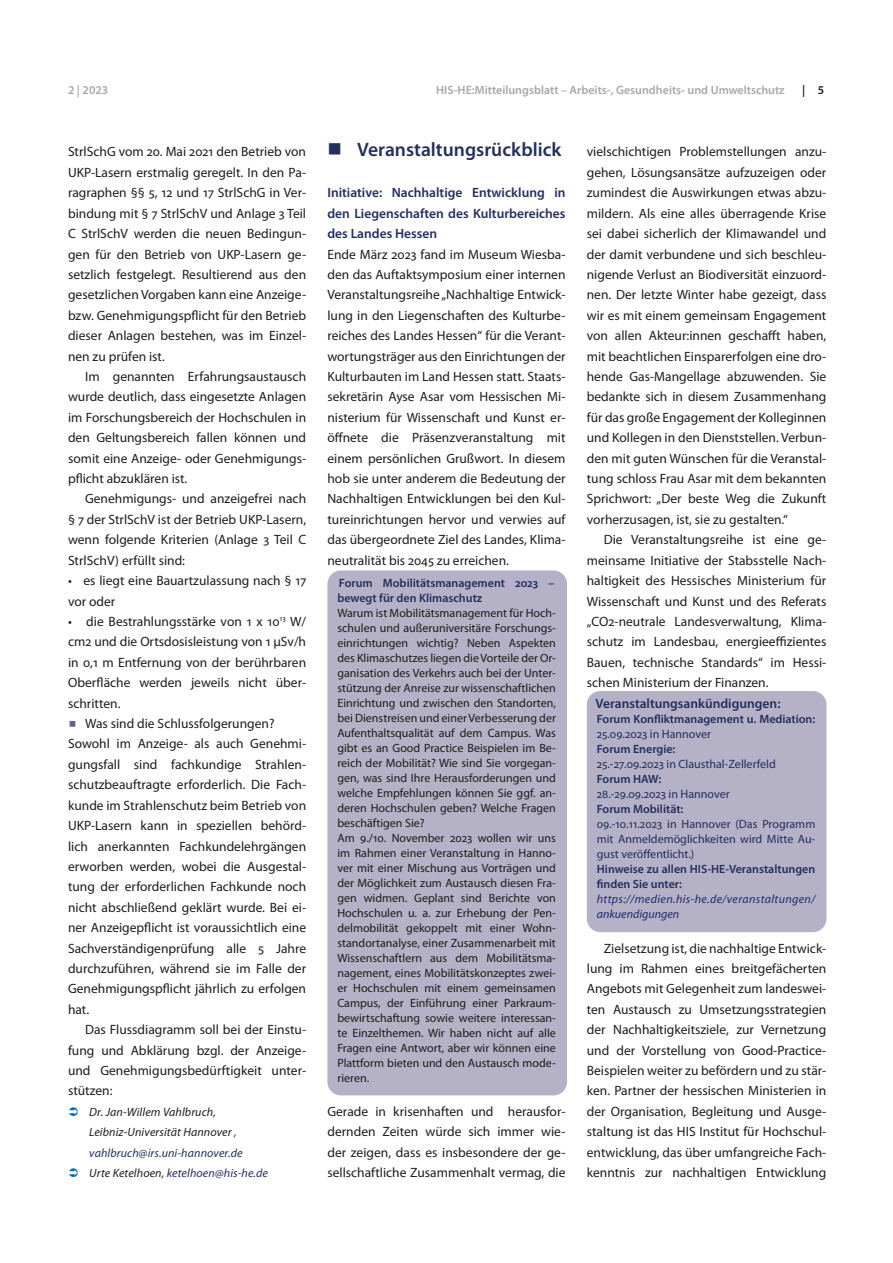
<style>
.page{position:relative;width:893px;height:1263px;background:#fff}
.page>*{position:absolute;margin:0;border:0;box-sizing:border-box;transform-origin:0 0}
.t1{font:600 19.5px "Myriad Pro";color:#232f5d}
.Text_erster_Absatz{font:13.5px/20.4px "Myriad Pro";color:#1d1d1b;text-align:justify}
.Text_folgender_Absat{font:13.5px/20.4px "Myriad Pro";color:#1d1d1b;text-align:justify}
.h3_Rubrik_blau{font:600 13.5px/20.4px "Myriad Pro";color:#232f5d;text-align:justify}
.h_blauer_Kasten_8pt{font:600 13.5px "Myriad Pro";color:#232f5d}
.Text_blauer_Kasten{font:12px/15px "Myriad Pro";color:#1d1d1b;text-align:justify}
.h_blauer_Kasten_8pt-2{font:12px/15px "Myriad Pro";color:#232f5d;text-align:justify}
.h_blauer_Kasten_8pt-3{font:600 12px/15px "Myriad Pro";color:#232f5d}
.t2{font:italic 12px/20.4px "Myriad Pro";letter-spacing:.01em;color:#1d1d1b}
.t3{font:600 12px "Myriad Pro";color:#a8a8a8}
.Text_italic_blauer_K{font:italic 12px/15px "Myriad Pro";letter-spacing:.03em;color:#1f2a6c}
.Text_blauer_Kasten-2{font:600 12px/15px "Myriad Pro";color:#232f5d}
.t4{font:italic 12px "Myriad Pro";letter-spacing:.01em;color:#232f5d}
.t5{font:600 12px "Myriad Pro";color:#1d1d1b}
.s1{color:#232f5d}
.s2{color:#1d1d1b}
.s3{font-weight:400}
</style>
<div class="page">
<div style="left:328px;top:571px;width:238px;height:524px;background:#b5b1c6;border-radius:13px"></div>
<div style="left:327px;top:570px;width:240px;height:525px;border:2px solid #b5b1c6;border-radius:13px"></div>
<div style="left:588px;top:692px;width:238px;height:239px;background:#b5b1c6;border-radius:13px"></div>
<div style="left:587px;top:691px;width:239px;height:241px;border:2px solid #b5b1c6;border-radius:13px"></div>
<p class="t3" style="left:68px;top:82px;width:42px">2 | 2023</p>
<p class="t3" style="left:436px;top:82px;width:350px">HIS-HE:Mitteilungsblatt – Arbeits-, Gesundheits- und Umweltschutz</p>
<p class="t5" style="left:802px;top:82px;width:24px">| 5</p>
<p class="Text_erster_Absatz" style="left:68px;top:142px;width:240px">StrlSchG vom 20. Mai 2021 den Betrieb von UKP-Lasern erstmalig geregelt. In den Pa&shy;ragraphen §§ 5, 12 und 17 StrlSchG in Ver&shy;bindung mit § 7 StrlSchV und Anlage 3 Teil C StrlSchV werden die neuen Bedingun&shy;gen für den Betrieb von UKP-Lasern ge&shy;setzlich festgelegt. Resultierend aus den gesetzlichen Vorgaben kann eine Anzeige&shy;bzw. Genehmigungspflicht für den Betrieb dieser Anlagen bestehen, was im Einzel&shy;nen zu prüfen ist.</p>
<p class="Text_folgender_Absat" style="left:68px;top:366px;width:240px;text-indent:17px">Im genannten Erfahrungsaustausch wurde deutlich, dass eingesetzte Anlagen im Forschungsbereich der Hochschulen in den Geltungsbereich fallen können und somit eine Anzeige- oder Genehmigungs&shy;pflicht abzuklären ist.</p>
<p class="Text_folgender_Absat" style="left:68px;top:488px;width:240px;text-indent:17px">Genehmigungs- und anzeigefrei nach § 7 der StrlSchV ist der Betrieb UKP-Lasern, wenn folgende Kriterien (Anlage 3 Teil C StrlSchV) erfüllt sind:</p>
<p class="Text_erster_Absatz" style="left:68px;top:570px;width:240px">• es liegt eine Bauartzulassung nach § 17 vor oder</p>
<p class="Text_erster_Absatz" style="left:68px;top:611px;width:240px">• die Bestrahlungsstärke von 1 x 10<sup>13</sup> W/ cm2 und die Ortsdosisleistung von 1 μSv/h in 0,1 m Entfernung von der berührbaren Oberfläche werden jeweils nicht über&shy;schritten.</p>
<p class="Text_erster_Absatz" style="left:85px;top:713px;width:191px">Was sind die Schlussfolgerungen?</p>
<p class="Text_erster_Absatz" style="left:68px;top:733px;width:240px">Sowohl im Anzeige- als auch Genehmi&shy;gungsfall sind fachkundige Strahlen&shy;schutzbeauftragte erforderlich. Die Fach&shy;kunde im Strahlenschutz beim Betrieb von UKP-Lasern kann in speziellen behörd&shy;lich anerkannten Fachkundelehrgängen erworben werden, wobei die Ausgestal&shy;tung der erforderlichen Fachkunde noch nicht abschließend geklärt wurde. Bei ei&shy;ner Anzeigepflicht ist voraussichtlich eine Sachverständigenprüfung alle 5 Jahre durchzuführen, während sie im Falle der Genehmigungspflicht jährlich zu erfolgen hat.</p>
<p class="Text_folgender_Absat" style="left:68px;top:1019px;width:240px;text-indent:17px">Das Flussdiagramm soll bei der Einstu&shy;fung und Abklärung bzgl. der Anzeige&shy;und Genehmigungsbedürftigkeit unter&shy;stützen:</p>
<p class="t2" style="left:89px;top:1101px;width:155px">Dr. Jan-Willem Vahlbruch,<br>Leibniz-Universität Hannover <span class="s1">, vahlbruch@irs.uni-hannover.de</span></p>
<p class="t4" style="left:89px;top:1166px;width:180px"><span class="s2">Urte Ketelhoen,</span> ketelhoen@his-he.de</p>
<p class="t1" style="left:357px;top:138px;width:206px">Veranstaltungsrückblick</p>
<p class="h3_Rubrik_blau" style="left:327px;top:182px;width:240px">Initiative: Nachhaltige Entwicklung in den Liegenschaften des Kulturbereiches des Landes Hessen</p>
<p class="Text_erster_Absatz" style="left:327px;top:244px;width:240px">Ende März 2023 fand im Museum Wiesba&shy;den das Auftaktsymposium einer internen Veranstaltungsreihe „Nachhaltige Entwick&shy;lung in den Liegenschaften des Kulturbe&shy;reiches des Landes Hessen“ für die Verant&shy;wortungsträger aus den Einrichtungen der Kulturbauten im Land Hessen statt. Staats&shy;sekretärin Ayse Asar vom Hessischen Mi&shy;nisterium für Wissenschaft und Kunst er&shy;öffnete die Präsenzveranstaltung mit einem persönlichen Grußwort. In diesem hob sie unter anderem die Bedeutung der Nachhaltigen Entwicklungen bei den Kul&shy;tureinrichtungen hervor und verwies auf das übergeordnete Ziel des Landes, Klima&shy;neutralität bis 2045 zu erreichen.</p>
<p class="Text_blauer_Kasten-2" style="left:337px;top:575px;width:218px">Forum Mobilitätsmanagement 2023 – bewegt für den Klimaschutz</p>
<p class="Text_blauer_Kasten" style="left:337px;top:605px;width:220px">Warum ist Mobilitätsmanagement für Hoch&shy;schulen und außeruniversitäre Forschungs&shy;einrichtungen wichtig? Neben Aspekten des Klimaschutzes liegen die Vorteile der Or&shy;ganisation des Verkehrs auch bei der Unter&shy;stützung der Anreise zur wissenschaftlichen Einrichtung und zwischen den Standorten, bei Dienstreisen und einer Verbesserung der Aufenthaltsqualität auf dem Campus. Was gibt es an Good Practice Beispielen im Be&shy;reich der Mobilität? Wie sind Sie vorgegan&shy;gen, was sind Ihre Herausforderungen und welche Empfehlungen können Sie ggf. an&shy;deren Hochschulen geben? Welche Fragen beschäftigen Sie?</p>
<p class="Text_blauer_Kasten" style="left:337px;top:830px;width:220px">Am 9./10. November 2023 wollen wir uns im Rahmen einer Veranstaltung in Hanno&shy;ver mit einer Mischung aus Vorträgen und der Möglichkeit zum Austausch diesen Fra&shy;gen widmen. Geplant sind Berichte von Hochschulen u. a. zur Erhebung der Pen&shy;delmobilität gekoppelt mit einer Wohn&shy;standortanalyse, einer Zusammenarbeit mit Wissenschaftlern aus dem Mobilitätsma&shy;nagement, eines Mobilitätskonzeptes zwei&shy;er Hochschulen mit einem gemeinsamen Campus, der Einführung einer Parkraum&shy;bewirtschaftung sowie weitere interessan&shy;te Einzelthemen. Wir haben nicht auf alle Fragen eine Antwort, aber wir können eine Plattform bieten und den Austausch mode&shy;rieren.</p>
<p class="Text_erster_Absatz" style="left:327px;top:1101px;width:240px">Gerade in krisenhaften und herausfor&shy;dernden Zeiten würde sich immer wie&shy;der zeigen, dass es insbesondere der ge&shy;sellschaftliche Zusammenhalt vermag, die</p>
<p class="Text_erster_Absatz" style="left:587px;top:142px;width:241px">vielschichtigen Problemstellungen anzu&shy;gehen, Lösungsansätze aufzuzeigen oder zumindest die Auswirkungen etwas abzu&shy;mildern. Als eine alles überragende Krise sei dabei sicherlich der Klimawandel und der damit verbundene und sich beschleu&shy;nigende Verlust an Biodiversität einzuord&shy;nen. Der letzte Winter habe gezeigt, dass wir es mit einem gemeinsam Engagement von allen Akteur:innen geschafft haben, mit beachtlichen Einsparerfolgen eine dro&shy;hende Gas-Mangellage abzuwenden. Sie bedankte sich in diesem Zusammenhang für das große Engagement der Kolleginnen und Kollegen in den Dienststellen. Verbun&shy;den mit guten Wünschen für die Veranstal&shy;tung schloss Frau Asar mit dem bekannten Sprichwort: „Der beste Weg die Zukunft vorherzusagen, ist, sie zu gestalten.“</p>
<p class="Text_folgender_Absat" style="left:587px;top:529px;width:241px;text-indent:17px">Die Veranstaltungsreihe ist eine ge&shy;meinsame Initiative der Stabsstelle Nach&shy;haltigkeit des Hessisches Ministerium für Wissenschaft und Kunst und des Referats „CO2-neutrale Landesverwaltung, Klima&shy;schutz im Landesbau, energieeffizientes Bauen, technische Standards“ im Hessi&shy;schen Ministerium der Finanzen.</p>
<p class="h_blauer_Kasten_8pt" style="left:596px;top:694px;width:186px">Veranstaltungsankündigungen:</p>
<p class="h_blauer_Kasten_8pt-3" style="left:597px;top:711px;width:220px">Forum Konfliktmanagement u. Mediation:<br><span class="s3">25.09.2023 in Hannover</span></p>
<p class="h_blauer_Kasten_8pt-3" style="left:597px;top:741px;width:80px">Forum Energie:</p>
<p class="h_blauer_Kasten_8pt-2" style="left:597px;top:756px;width:181px">25.-27.09.2023 in Clausthal-Zellerfeld</p>
<p class="h_blauer_Kasten_8pt-3" style="left:597px;top:771px;width:66px">Forum HAW:</p>
<p class="h_blauer_Kasten_8pt-2" style="left:597px;top:786px;width:134px">28.-29.09.2023 in Hannover</p>
<p class="h_blauer_Kasten_8pt-3" style="left:597px;top:801px;width:88px">Forum Mobilität:</p>
<p class="h_blauer_Kasten_8pt-2" style="left:597px;top:816px;width:220px">09.-10.11.2023 in Hannover (Das Programm mit Anmeldemöglichkeiten wird Mitte Au&shy;gust veröffentlicht.)</p>
<p class="h_blauer_Kasten_8pt-3" style="left:597px;top:861px;width:220px">Hinweise zu allen HIS-HE-Veranstaltungen finden Sie unter:</p>
<p class="Text_italic_blauer_K" style="left:597px;top:891px;width:220px">https://medien.his-he.de/veranstaltungen/ ankuendigungen</p>
<p class="Text_folgender_Absat" style="left:587px;top:938px;width:241px;text-indent:17px">Zielsetzung ist, die nachhaltige Entwick&shy;lung im Rahmen eines breitgefächerten Angebots mit Gelegenheit zum landeswei&shy;ten Austausch zu Umsetzungsstrategien der Nachhaltigkeitsziele, zur Vernetzung und der Vorstellung von Good-Practice-Beispielen weiter zu befördern und zu stär&shy;ken. Partner der hessischen Ministerien in der Organisation, Begleitung und Ausge&shy;staltung ist das HIS Institut für Hochschul&shy;entwicklung, das über umfangreiche Fach&shy;kenntnis zur nachhaltigen Entwicklung</p>
</div>
